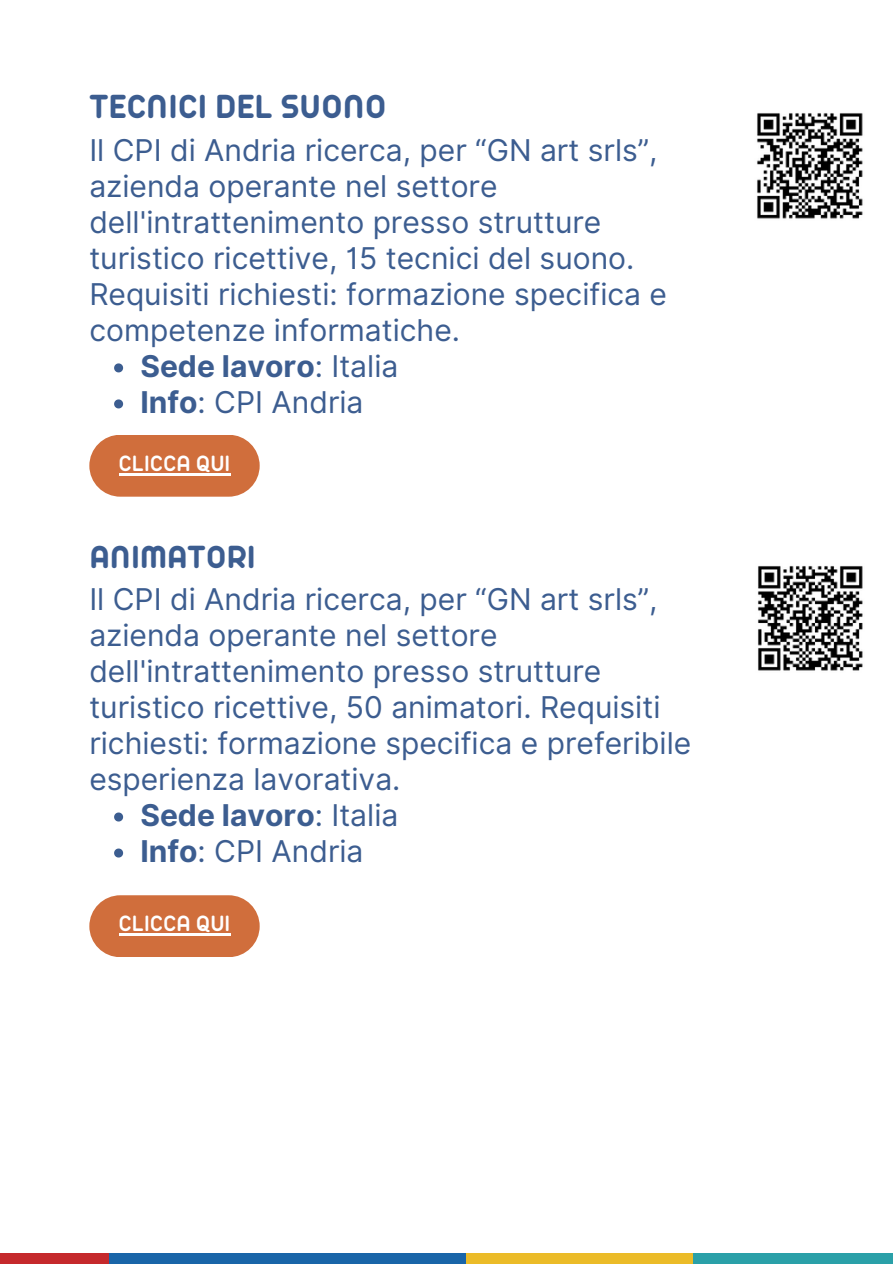
<style>
.page{position:relative;width:893px;height:1264px;background:#fff}
.page>*{position:absolute;margin:0;border:0;box-sizing:border-box;transform-origin:0 0}
.t1{font:700 36px "Arista Pro";color:#3c5d90}
.t2{font:700 34.5px "Arista Pro";color:#3c5d90}
.t3{font:30px/36px "Inter";color:#3c5d90}
.t4{font:700 30px "Inter";color:#3c5d90}
.t5{font:600 24px "Arista Pro";color:#fff}
.s1{font-weight:400}
.s2{font-weight:700}
</style>
<div class="page">
<div style="left:693px;top:1253px;width:199px;height:10px;background:#2aa0a8"></div>
<div style="left:335px;top:1253px;width:357px;height:10px;background:#ebbb28"></div>
<div style="left:0;top:1253px;width:143px;height:10px;background:#c5292c"></div>
<div style="left:109px;top:1253px;width:356px;height:10px;background:#1965a8"></div>
<svg style="left:114px;top:363px;width:9px;height:9px"></svg>
<svg style="left:114px;top:399px;width:9px;height:9px"></svg>
<svg style="left:114px;top:812px;width:9px;height:9px"></svg>
<svg style="left:114px;top:848px;width:9px;height:9px"></svg>
<div style="left:89px;top:895px;width:171px;height:62px;background:#d06e3c;border-radius:31px"></div>
<div style="left:89px;top:435px;width:171px;height:61px;background:#d06e3c;border-radius:31px"></div>
<img style="left:758px;top:566px;width:105px;height:105px">
<img style="left:757px;top:113px;width:106px;height:106px">
<hr style="left:119px;top:933px;width:111px;height:2px;background:#fff">
<hr style="left:119px;top:473px;width:111px;height:2px;background:#fff">
<h1 class="t1" style="left:89px;top:95px;width:299px">TECNICI DEL SUONO</h1>
<h1 class="t3" style="left:89px;top:132px;width:579px">Il CPI di Andria ricerca, per “GN art srls”, azienda operante nel settore dell'intrattenimento presso strutture turistico ricettive, 15 tecnici del suono.<br>Requisiti richiesti: formazione specifica e competenze informatiche.</h1>
<p class="t4" style="left:140px;top:348px;width:259px">Sede lavoro<span class="s1">: Italia</span></p>
<p class="t3" style="left:140px;top:384px;width:225px"><span class="s2">Info</span>: CPI Andria</p>
<p class="t5" style="left:119px;top:455px;width:113px">CLICCA QUI</p>
<h1 class="t2" style="left:89px;top:546px;width:168px">ANIMATORI</h1>
<h1 class="t3" style="left:89px;top:581px;width:603px">Il CPI di Andria ricerca, per “GN art srls”, azienda operante nel settore dell'intrattenimento presso strutture turistico ricettive, 50 animatori. Requisiti richiesti: formazione specifica e preferibile esperienza lavorativa.</h1>
<p class="t4" style="left:140px;top:797px;width:259px">Sede lavoro<span class="s1">: Italia</span></p>
<p class="t3" style="left:140px;top:833px;width:225px"><span class="s2">Info</span>: CPI Andria</p>
<p class="t5" style="left:119px;top:915px;width:113px">CLICCA QUI</p>
</div>
